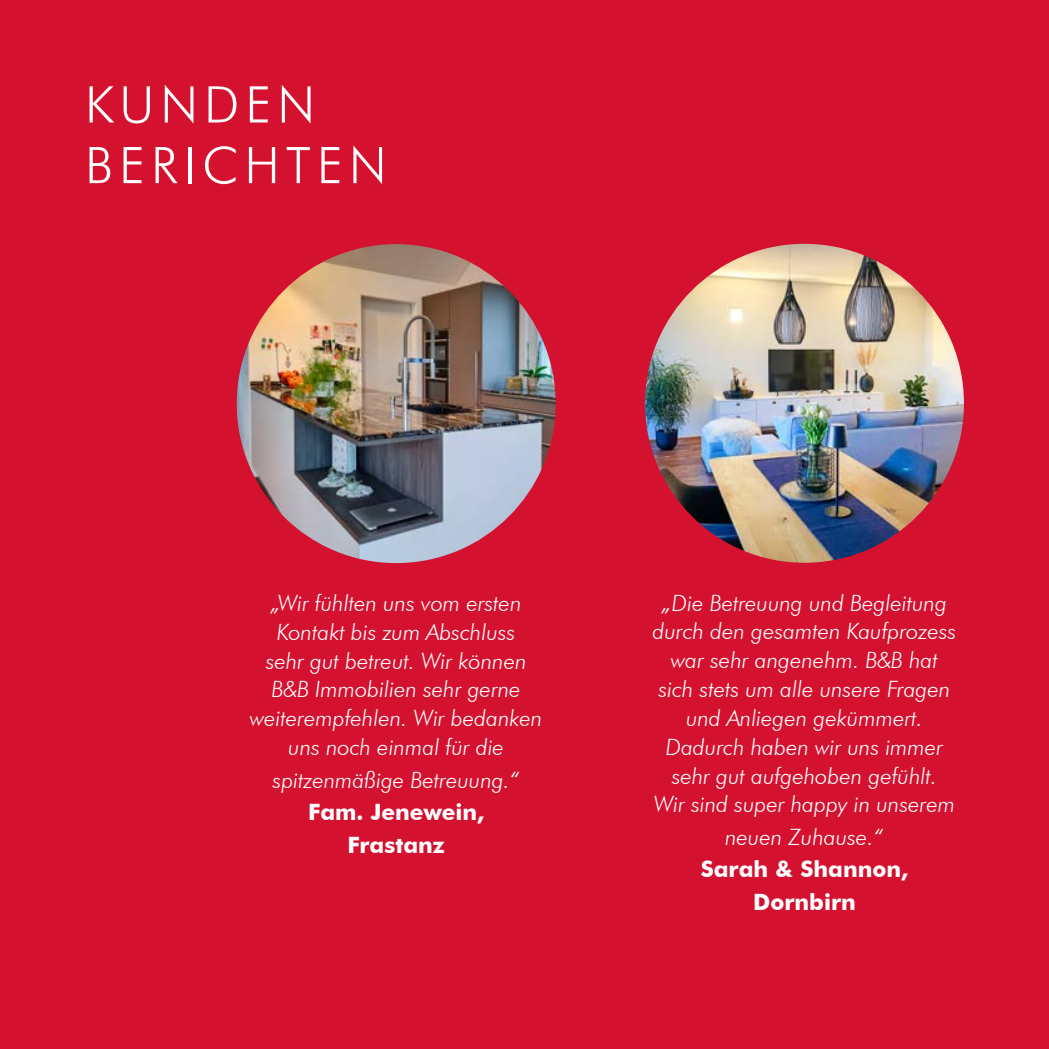
<style>
.page{position:relative;width:1049px;height:1049px;background:#d51130}
.page>*{position:absolute;margin:0;border:0;box-sizing:border-box;transform-origin:0 0}
.t1{font:300 50.5px/60.8px "Futura BT";letter-spacing:.12em;color:#fff}
.t2{font:italic 300 22.5px/28.8px "Futura BT";letter-spacing:-.005em;color:#fff;text-align:center}
.t3{font:700 22.5px/32.5px "Futura BT";color:#fff;text-align:center}
</style>
<div class="page">
<img style="left:237px;top:244px;width:319px;height:319px;border-radius:159px">
<img style="left:645px;top:244px;width:319px;height:319px;border-radius:159px">
<h1 class="t1" style="left:85px;top:74px;width:303px">KUNDEN<br>BERICHTEN</h1>
<p class="t2" style="left:250px;top:588px;width:294px">„Wir fühlten uns vom ersten<br>Kontakt bis zum Abschluss<br>sehr gut betreut. Wir können<br>B&amp;B Immobilien sehr gerne weiterempfehlen. Wir bedanken uns noch einmal für die</p>
<p class="t2" style="left:273px;top:765px;width:249px">spitzenmäßige Betreuung.“</p>
<p class="t3" style="left:308px;top:796px;width:177px">Fam. Jenewein,<br>Frastanz</p>
<p class="t2" style="left:652px;top:588px;width:305px">„Die Betreuung und Begleitung durch den gesamten Kaufprozess war sehr angenehm. B&amp;B hat sich stets um alle unsere Fragen und Anliegen gekümmert.<br>Dadurch haben wir uns immer sehr gut aufgehoben gefühlt.<br>Wir sind super happy in unserem</p>
<p class="t2" style="left:725px;top:822px;width:160px">neuen Zuhause.“</p>
<p class="t3" style="left:701px;top:853px;width:209px">Sarah &amp; Shannon,<br>Dornbirn</p>
</div>
